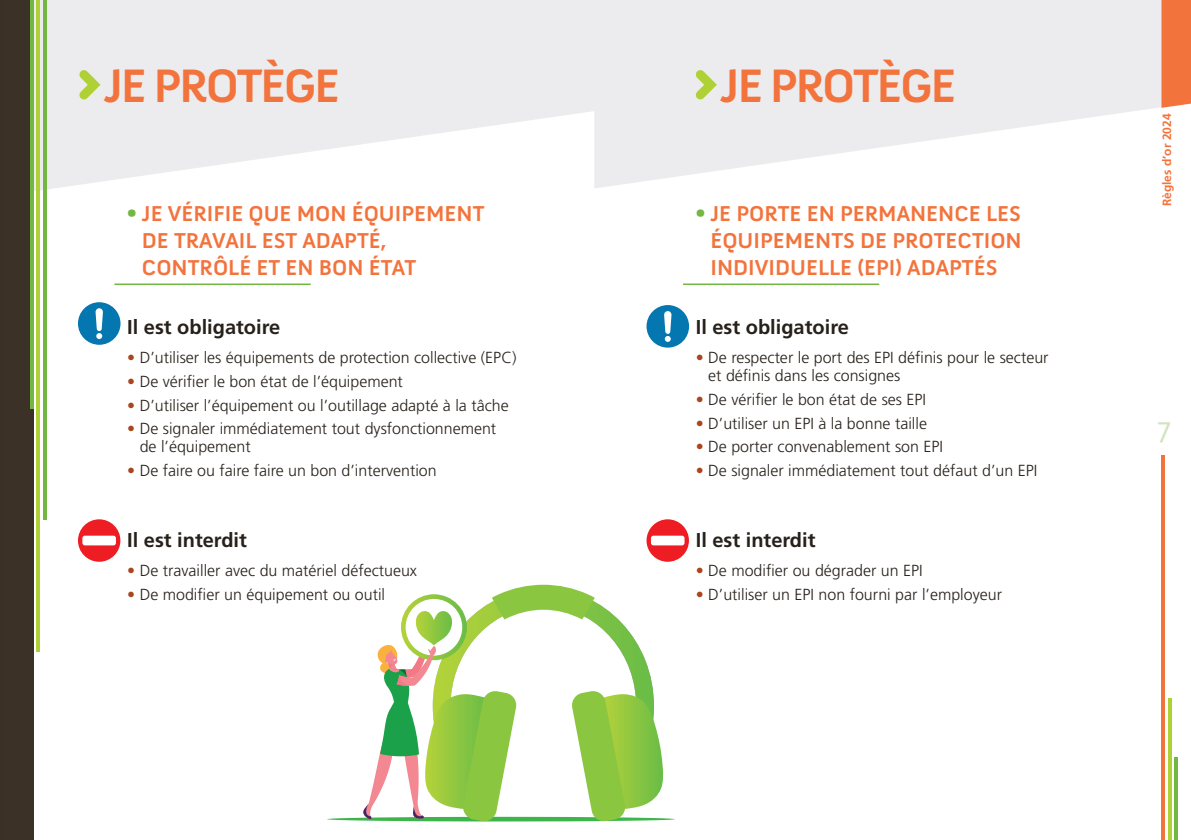
<style>
.page{position:relative;width:1191px;height:840px;background:#fff}
.page>*{position:absolute;margin:0;border:0;box-sizing:border-box;transform-origin:0 0}
.t1{font:700 48px "Anivers";letter-spacing:-.05em;color:#f3733c}
.t2{font:30px "Anivers";color:#d2e4bf}
.t3{font:700 22px/27px "Anivers";color:#f3733c;text-align:justify}
.t4{font:700 20px "Frutiger";color:#27211b}
.t5{font:300 16px/18px "Frutiger";color:#27211b}
.t6{font:700 12px "Frutiger";color:#f3733c}
.s1{color:#73b743}
.s2{color:#a9451f}
</style>
<div class="page">
<svg style="left:595px;top:0;width:566px;height:188px;fill:#ececee"></svg>
<svg style="left:34px;top:0;width:561px;height:196px;fill:#ececee"></svg>
<div style="left:1161px;top:0;width:30px;height:108px;background:#f3733c"></div>
<div style="left:0;top:0;width:34px;height:839px;background:#3c3126"></div>
<hr style="left:30px;top:0;width:4px;height:408px;background:#73b743">
<hr style="left:36px;top:0;width:4px;height:651px;background:#b0d136">
<hr style="left:43px;top:0;width:3px;height:519px;background:#73b743">
<hr style="left:1161px;top:455px;width:4px;height:384px;background:#f3733c">
<svg style="left:1168px;top:698px;width:3px;height:141px"></svg>
<hr style="left:1174px;top:757px;width:3px;height:82px;background:#73b743">
<hr style="left:683px;top:283px;width:196px;height:2px;background:#73b743">
<hr style="left:114px;top:283px;width:197px;height:2px;background:#73b743">
<div style="left:646px;top:519px;width:43px;height:42px;background:#ee1d23;border-radius:50%"></div>
<div style="left:651px;top:535px;width:33px;height:10px;background:#fff;border-radius:2px"></div>
<div style="left:78px;top:519px;width:42px;height:42px;background:#ee1d23;border-radius:50%"></div>
<div style="left:82px;top:535px;width:34px;height:10px;background:#fff;border-radius:2px"></div>
<svg style="left:687px;top:62px;width:36px;height:46px;background:#e0e6ca"></svg>
<svg style="left:71px;top:62px;width:36px;height:46px;background:#e0e6ca"></svg>
<div style="left:646px;top:305px;width:43px;height:42px;background:#0577b0;border-radius:50%"></div>
<svg style="left:664px;top:311px;width:7px;height:31px"></svg>
<div style="left:78px;top:302px;width:42px;height:42px;background:#0577b0;border-radius:50%"></div>
<svg style="left:95px;top:308px;width:8px;height:31px"></svg>
<svg style="left:327px;top:584px;width:348px;height:237px"></svg>
<h1 class="t1" style="left:104px;top:59px;width:237px">JE PROTÈGE</h1>
<h1 class="t1" style="left:720px;top:59px;width:237px">JE PROTÈGE</h1>
<h3 class="t3" style="left:142px;top:200px;width:344px;text-align:left;text-indent:-15px"><span class="s1">•</span> JE VÉRIFIE QUE MON ÉQUIPEMENT<br>DE TRAVAIL EST ADAPTÉ,<br>CONTRÔLÉ ET EN BON ÉTAT</h3>
<p class="t4" style="left:127px;top:315px;width:155px">Il est obligatoire</p>
<p class="t5" style="left:127px;top:348px;width:391px"><span class="s2">•</span> D’utiliser les équipements de protection collective (EPC)</p>
<p class="t5" style="left:127px;top:372px;width:277px"><span class="s2">•</span> De vérifier le bon état de l’équipement</p>
<p class="t5" style="left:127px;top:396px;width:383px"><span class="s2">•</span> D’utiliser l’équipement ou l’outillage adapté à la tâche</p>
<p class="t5" style="left:140px;top:419px;width:358px;text-indent:-12px"><span class="s2">•</span> De signaler immédiatement tout dysfonctionnement de l’équipement</p>
<p class="t5" style="left:127px;top:461px;width:311px"><span class="s2">•</span> De faire ou faire faire un bon d’intervention</p>
<p class="t4" style="left:127px;top:528px;width:121px">Il est interdit</p>
<p class="t5" style="left:127px;top:561px;width:291px"><span class="s2">•</span> De travailler avec du matériel défectueux</p>
<p class="t5" style="left:127px;top:585px;width:259px"><span class="s2">•</span> De modifier un équipement ou outil</p>
<h3 class="t3" style="left:710px;top:200px;width:313px;text-indent:-15px"><span class="s1">•</span> JE PORTE EN PERMANENCE LES ÉQUIPEMENTS DE PROTECTION INDIVIDUELLE (EPI) ADAPTÉS</h3>
<p class="t4" style="left:696px;top:315px;width:155px">Il est obligatoire</p>
<p class="t5" style="left:708px;top:348px;width:342px;text-indent:-12px"><span class="s2">•</span> De respecter le port des EPI définis pour le secteur et définis dans les consignes</p>
<p class="t5" style="left:696px;top:390px;width:232px"><span class="s2">•</span> De vérifier le bon état de ses EPI</p>
<p class="t5" style="left:696px;top:414px;width:233px"><span class="s2">•</span> D’utiliser un EPI à la bonne taille</p>
<p class="t5" style="left:696px;top:437px;width:249px"><span class="s2">•</span> De porter convenablement son EPI</p>
<p class="t5" style="left:696px;top:461px;width:343px"><span class="s2">•</span> De signaler immédiatement tout défaut d’un EPI</p>
<p class="t4" style="left:696px;top:528px;width:121px">Il est interdit</p>
<p class="t5" style="left:696px;top:561px;width:228px"><span class="s2">•</span> De modifier ou dégrader un EPI</p>
<p class="t5" style="left:696px;top:585px;width:308px"><span class="s2">•</span> D’utiliser un EPI non fourni par l’employeur</p>
<p class="t6" style="left:1159px;top:206px;width:94px;rotate:-90deg">Règles d’or 2024</p>
<h2 class="t2" style="left:1157px;top:411px;width:15px">7</h2>
</div>
